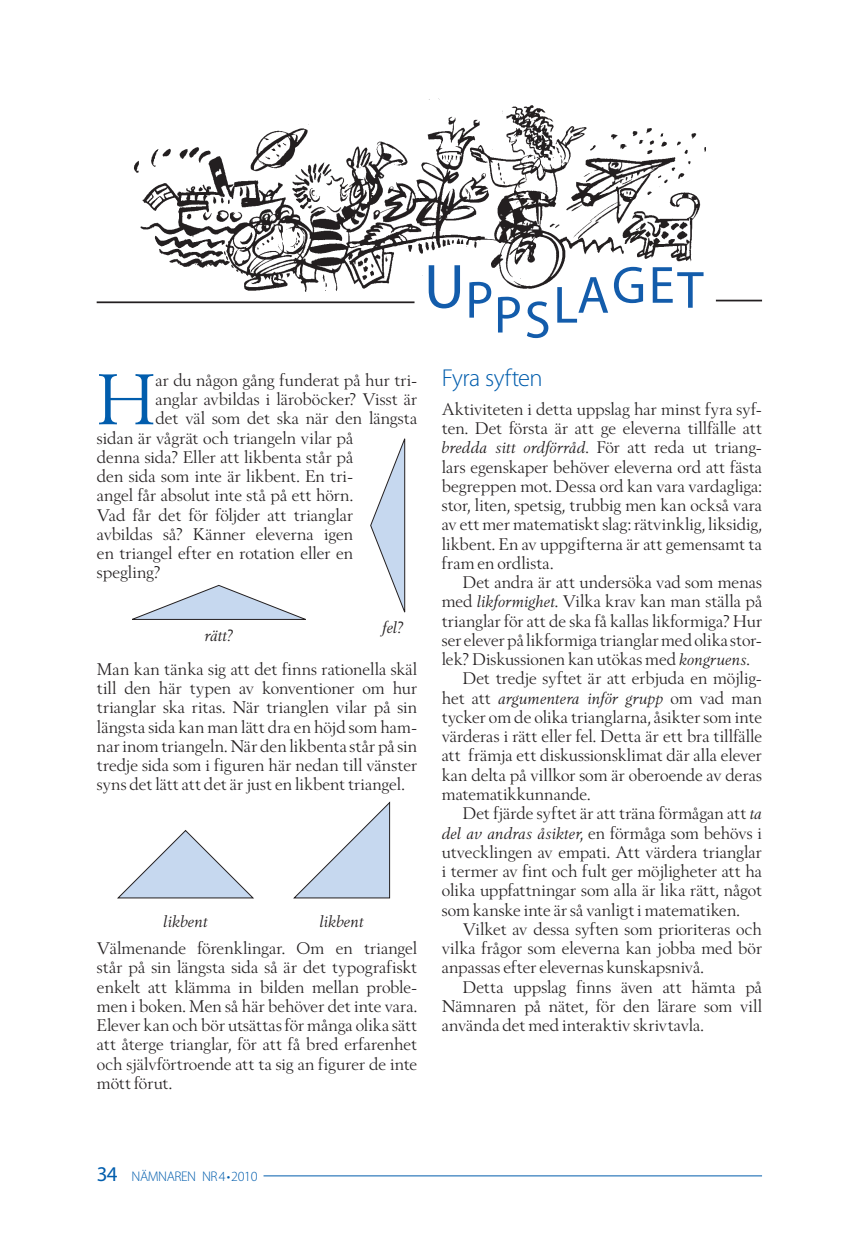
<style>
.page{position:relative;width:859px;height:1241px;background:#fff}
.page>*{position:absolute;margin:0;border:0;box-sizing:border-box;transform-origin:0 0}
.t1{font:71.05px "Berling Nova Display Pro";color:#015dad}
.t2{font:300 24.5px "Myriad Pro";letter-spacing:-.02em;color:#015dad}
.t3{font:16.62px/19.2px "Berling Nova Display Pro";letter-spacing:.005em;color:#231f20;text-align:justify}
.t4{font:italic 15.75px "Berling Nova Display Pro";letter-spacing:.005em;color:#231f20}
.t5{font:300 14px "Myriad Pro";letter-spacing:-.03em;color:#015dad}
.s1{font-style:italic;font-size:15.75px}
.s2{font-style:normal;font-size:16.62px}
.s3{font-weight:400;font-size:21px}
</style>
<div class="page">
<hr style="left:263px;top:1175px;width:498px;height:1px;background:#015dad">
<img style="left:134px;top:98px;width:571px;height:193px">
<svg style="left:428px;top:265px;width:32px;height:43px"></svg>
<svg style="left:469px;top:282px;width:22px;height:35px"></svg>
<svg style="left:498px;top:297px;width:21px;height:35px"></svg>
<svg style="left:527px;top:301px;width:21px;height:37px"></svg>
<svg style="left:557px;top:267px;width:85px;height:55px"></svg>
<svg style="left:652px;top:267px;width:51px;height:41px"></svg>
<hr style="left:97px;top:301px;width:317px;height:2px;background:#231f20">
<hr style="left:715px;top:299px;width:46px;height:2px;background:#231f20">
<svg style="left:132px;top:585px;width:174px;height:35px"></svg>
<svg style="left:370px;top:438px;width:35px;height:175px"></svg>
<svg style="left:117px;top:830px;width:137px;height:68px"></svg>
<svg style="left:293px;top:801px;width:97px;height:97px"></svg>
<h1 class="t1" style="left:97px;top:356px;width:60px">H</h1>
<p class="t3" style="left:155px;top:370px;width:263px">ar du någon gång funderat på hur tri-</p>
<p class="t3" style="left:155px;top:389px;width:263px">anglar avbildas i läroböcker? Visst är</p>
<p class="t3" style="left:155px;top:408px;width:263px">det väl som det ska när den längsta</p>
<p class="t3" style="left:97px;top:428px;width:257px">sidan är vågrät och triangeln vilar på</p>
<p class="t3" style="left:97px;top:447px;width:257px">denna sida? Eller att likbenta står på</p>
<p class="t3" style="left:97px;top:466px;width:257px">den sida som inte är likbent. En tri-</p>
<p class="t3" style="left:97px;top:485px;width:257px">angel får absolut inte stå på ett hörn.</p>
<p class="t3" style="left:97px;top:505px;width:257px">Vad får det för följder att trianglar</p>
<p class="t3" style="left:97px;top:524px;width:257px">avbildas så? Känner eleverna igen</p>
<p class="t3" style="left:97px;top:543px;width:257px">en triangel efter en rotation eller en</p>
<p class="t3" style="left:97px;top:562px;width:65px">spegling?</p>
<p class="t4" style="left:204px;top:626px;width:30px">rätt?</p>
<p class="t4" style="left:382px;top:618px;width:23px">fel?</p>
<p class="t3" style="left:97px;top:659px;width:321px">Man kan tänka sig att det finns rationella skäl till den här typen av konventioner om hur trianglar ska ritas. När trianglen vilar på sin längsta sida kan man lätt dra en höjd som ham&shy;nar inom triangeln. När den likbenta står på sin tredje sida som i figuren här nedan till vänster syns det lätt att det är just en likbent triangel.</p>
<p class="t4" style="left:163px;top:912px;width:45px">likbent</p>
<p class="t4" style="left:319px;top:912px;width:45px">likbent</p>
<p class="t3" style="left:97px;top:938px;width:322px">Välmenande förenklingar. Om en triangel står på sin längsta sida så är det typografiskt enkelt att klämma in bilden mellan proble&shy;men i boken. Men så här behöver det inte vara.<br>Elever kan och bör utsättas för många olika sätt att återge trianglar, för att få bred erfarenhet och självförtroende att ta sig an figurer de inte mött förut.</p>
<h2 class="t2" style="left:441px;top:364px;width:102px">FYRA SYFTEN</h2>
<p class="t3" style="left:441px;top:399px;width:322px">Aktiviteten i detta uppslag har minst fyra syf&shy;ten. Det första är att ge eleverna tillfälle att <span class="s1">bredda sitt ordförråd</span>. För att reda ut triang&shy;lars egenskaper behöver eleverna ord att fästa begreppen mot. Dessa ord kan vara vardagliga: stor, liten, spetsig, trubbig men kan också vara av ett mer matematiskt slag: rätvinklig, liksidig, likbent. En av uppgifterna är att gemensamt ta fram en ordlista.</p>
<p class="t3" style="left:462px;top:572px;width:300px">Det andra är att undersöka vad som menas</p>
<p class="t3" style="left:441px;top:591px;width:322px">med <span class="s1">likformighet</span>. Vilka krav kan man ställa på</p>
<p class="t3" style="left:441px;top:611px;width:322px">trianglar för att de ska få kallas likformiga? Hur</p>
<p class="t3" style="left:441px;top:630px;width:321px">ser elever på likformiga trianglar med olika stor-</p>
<p class="t3" style="left:441px;top:649px;width:309px">lek? Diskussionen kan utökas med <span class="s1">kongruens</span>.</p>
<p class="t3" style="left:462px;top:668px;width:300px">Det tredje syftet är att erbjuda en möjlig-</p>
<p class="t4" style="left:441px;top:689px;width:321px"><span class="s2">het att</span> argumentera inför grupp <span class="s2">om vad man</span></p>
<p class="t3" style="left:441px;top:707px;width:321px">tycker om de olika trianglarna, åsikter som inte värderas i rätt eller fel. Detta är ett bra tillfälle att främja ett diskussionsklimat där alla elever kan delta på villkor som är oberoende av deras matematikkunnande.</p>
<p class="t3" style="left:441px;top:803px;width:321px;text-indent:21px">Det fjärde syftet är att träna förmågan att <span class="s1">ta del av andras åsikter</span>, en förmåga som behövs i utvecklingen av empati. Att värdera trianglar i termer av fint och fult ger möjligheter att ha olika uppfattningar som alla är lika rätt, något som kanske inte är så vanligt i matematiken.</p>
<p class="t3" style="left:441px;top:919px;width:322px;text-indent:21px">Vilket av dessa syften som prioriteras och vilka frågor som eleverna kan jobba med bör anpassas efter elevernas kunskapsnivå.</p>
<p class="t3" style="left:441px;top:976px;width:321px;text-indent:21px">Detta uppslag finns även att hämta på Nämnaren på nätet, för den lärare som vill använda det med interaktiv skrivtavla.</p>
<p class="t5" style="left:97px;top:1168px;width:162px"><span class="s3">34</span> NÄMNAREN NR4•2010</p>
</div>
